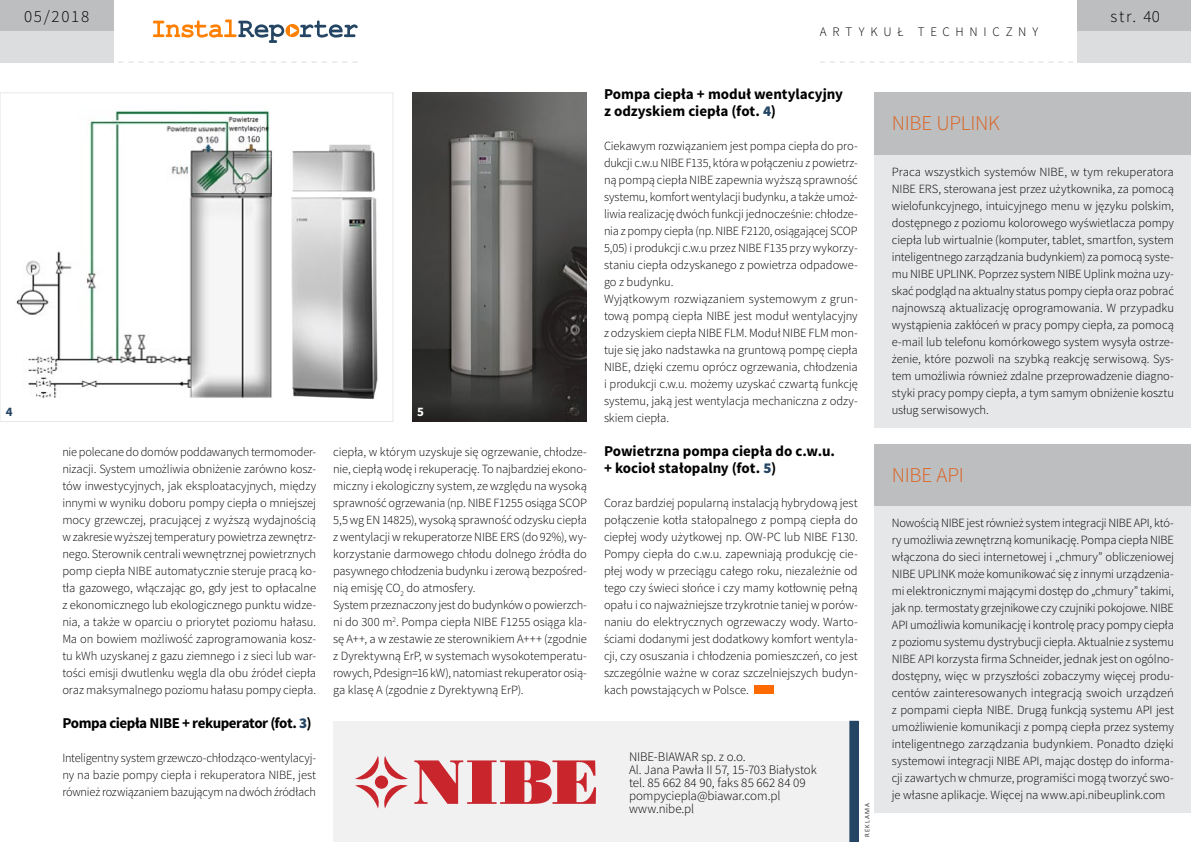
<style>
.page{position:relative;width:1191px;height:842px;background:#fff}
.page>*{position:absolute;margin:0;border:0;box-sizing:border-box;transform-origin:0 0}
.t1{font:300 21px "Source Sans Pro";letter-spacing:-.015em;color:#dc611e}
.t2{font:300 17px "Source Sans Pro";letter-spacing:.1em;color:#000}
.t3{font:700 15px/17px "Source Sans Pro";letter-spacing:-.005em;color:#000}
.t4{font:700 15px "Source Sans Pro";letter-spacing:-.03em;color:#000}
.t5{font:300 13px/13px "Source Sans Pro";letter-spacing:-.005em;color:#000}
.t6{font:300 13px "Source Sans Pro";letter-spacing:.44em;color:#000}
.t7{font:700 13px "Source Sans Pro";color:#244564}
.t8{font:700 13px "Source Sans Pro";color:#fff}
.t9{font:300 12.5px/17px "Source Sans Pro";letter-spacing:-.01em;color:#000;text-align:justify}
.t10{font:300 7px "Calibri";letter-spacing:.16em;color:#000}
.s1{font-weight:900;color:#244564}
</style>
<div class="page">
<div style="left:1077px;top:0;width:114px;height:31px;background:#bcbec0"></div>
<div style="left:1077px;top:31px;width:114px;height:31px;background:#dcddde"></div>
<svg style="left:153px;top:20px;width:204px;height:23px"></svg>
<div style="left:0;top:0;width:113px;height:31px;background:#bcbec0"></div>
<div style="left:0;top:31px;width:113px;height:31px;background:#dcddde"></div>
<svg style="left:108px;top:62px;width:249px;height:1px"></svg>
<svg style="left:820px;top:62px;width:263px;height:1px"></svg>
<div style="left:753px;top:685px;width:20px;height:9px;background:#ff6a00"></div>
<div style="left:874px;top:93px;width:317px;height:62px;background:#bcbec0"></div>
<div style="left:874px;top:155px;width:317px;height:273px;background:#e6e7e8"></div>
<div style="left:334px;top:721px;width:524px;height:121px;background:#f1f1f2"></div>
<svg style="left:849px;top:721px;width:9px;height:121px"></svg>
<svg style="left:355px;top:756px;width:53px;height:52px"></svg>
<svg style="left:414px;top:760px;width:182px;height:44px"></svg>
<div style="left:874px;top:444px;width:317px;height:62px;background:#bcbec0"></div>
<div style="left:874px;top:506px;width:317px;height:307px;background:#e6e7e8"></div>
<img style="left:412px;top:93px;width:175px;height:329px">
<img style="left:16px;top:110px;width:256px;height:288px">
<div style="left:0;top:93px;width:393px;height:329px;border:1px solid #e6e7e8"></div>
<img style="left:291px;top:197px;width:87px;height:203px">
<img style="left:292px;top:144px;width:83px;height:48px">
<h2 class="t2" style="left:24px;top:6px;width:67px">05/2018</h2>
<h2 class="t2" style="left:1110px;top:6px;width:51px">str. 40</h2>
<p class="t6" style="left:820px;top:24px;width:220px">artykuł techniczny</p>
<p class="t7" style="left:6px;top:403px;width:8px">4</p>
<p class="t8" style="left:417px;top:403px;width:8px">5</p>
<p class="t9" style="left:62px;top:444px;width:255px">nie polecane do domów poddawanych termomoder&shy;nizacji. System umożliwia obniżenie zarówno kosz&shy;tów inwestycyjnych, jak eksploatacyjnych, między innymi w wyniku doboru pompy ciepła o mniejszej mocy grzewczej, pracującej z wyższą wydajnością w zakresie wyższej temperatury powietrza zewnętrz&shy;nego. Sterownik centrali wewnętrznej powietrznych pomp ciepła NIBE automatycznie steruje pracą ko&shy;tła gazowego, włączając go, gdy jest to opłacalne z ekonomicznego lub ekologicznego punktu widze&shy;nia, a także w oparciu o priorytet poziomu hałasu.<br>Ma on bowiem możliwość zaprogramowania kosz&shy;tu kWh uzyskanej z gazu ziemnego i z sieci lub war&shy;tości emisji dwutlenku węgla dla obu źródeł ciepła oraz maksymalnego poziomu hałasu pompy ciepła.</p>
<p class="t4" style="left:62px;top:714px;width:251px">Pompa ciepła NIBE + rekuperator (fot. <span class="s1">3</span>)</p>
<p class="t9" style="left:62px;top:750px;width:255px">Inteligentny system grzewczo-chłodząco-wentylacyj&shy;ny na bazie pompy ciepła i rekuperatora NIBE, jest również rozwiązaniem bazującym na dwóch źródłach</p>
<p class="t9" style="left:333px;top:444px;width:255px;text-align:left">ciepła, w którym uzyskuje się ogrzewanie, chłodze&shy;nie, ciepłą wodę i rekuperację. To najbardziej ekono&shy;miczny i ekologiczny system, ze względu na wysoką sprawność ogrzewania (np. NIBE F1255 osiąga SCOP 5,5 wg EN 14825), wysoką sprawność odzysku ciepła z wentylacji w rekuperatorze NIBE ERS (do 92%), wy&shy;korzystanie darmowego chłodu dolnego źródła do pasywnego chłodzenia budynku i zerową bezpośred&shy;nią emisję CO<sub>2</sub> do atmosfery.<br>System przeznaczony jest do budynków o powierzch&shy;ni do 300 m<sup>2</sup>. Pompa ciepła NIBE F1255 osiąga kla&shy;sę A++, a w zestawie ze sterownikiem A+++ (zgodnie z Dyrektywną ErP, w systemach wysokotemperatu&shy;rowych, Pdesign=16 kW), natomiast rekuperator osią&shy;ga klasę A (zgodnie z Dyrektywną ErP).</p>
<p class="t3" style="left:604px;top:86px;width:240px">Pompa ciepła + moduł wentylacyjny z odzyskiem ciepła (fot. <span class="s1">4</span>)</p>
<p class="t9" style="left:604px;top:138px;width:255px;text-align:left">Ciekawym rozwiązaniem jest pompa ciepła do pro&shy;dukcji c.w.u NIBE F135, która w połączeniu z powietrz&shy;ną pompą ciepła NIBE zapewnia wyższą sprawność systemu, komfort wentylacji budynku, a także umoż&shy;liwia realizację dwóch funkcji jednocześnie: chłodze&shy;nia z pompy ciepła (np. NIBE F2120, osiągającej SCOP 5,05) i produkcji c.w.u przez NIBE F135 przy wykorzy&shy;staniu ciepła odzyskanego z powietrza odpadowe&shy;go z budynku.<br>Wyjątkowym rozwiązaniem systemowym z grun&shy;tową pompą ciepła NIBE jest moduł wentylacyjny z odzyskiem ciepła NIBE FLM. Moduł NIBE FLM mon&shy;tuje się jako nadstawka na gruntową pompę ciepła NIBE, dzięki czemu oprócz ogrzewania, chłodzenia i produkcji c.w.u. możemy uzyskać czwartą funkcję systemu, jaką jest wentylacja mechaniczna z odzy&shy;skiem ciepła.</p>
<p class="t3" style="left:604px;top:443px;width:233px">Powietrzna pompa ciepła do c.w.u. + kocioł stałopalny (fot. <span class="s1">5</span>)</p>
<p class="t9" style="left:604px;top:495px;width:255px">Coraz bardziej popularną instalacją hybrydową jest połączenie kotła stałopalnego z pompą ciepła do ciepłej wody użytkowej np. OW-PC lub NIBE F130.<br>Pompy ciepła do c.w.u. zapewniają produkcję cie&shy;płej wody w przeciągu całego roku, niezależnie od tego czy świeci słońce i czy mamy kotłownię pełną opału i co najważniejsze trzykrotnie taniej w porów&shy;naniu do elektrycznych ogrzewaczy wody. Warto&shy;ściami dodanymi jest dodatkowy komfort wentyla&shy;cji, czy osuszania i chłodzenia pomieszczeń, co jest szczególnie ważne w coraz szczelniejszych budyn&shy;kach powstających w Polsce.</p>
<p class="t5" style="left:629px;top:750px;width:189px">NIBE-BIAWAR sp. z o.o.<br>Al. Jana Pawła II 57, 15-703 Białystok tel. 85 662 84 90, faks 85 662 84 09 pompyciepla@biawar.com.pl www.nibe.pl</p>
<p class="t10" style="left:862px;top:837px;width:36px;rotate:-90deg">reklama</p>
<h1 class="t1" style="left:891px;top:111px;width:110px">NIBE UPLINK</h1>
<p class="t9" style="left:891px;top:163px;width:284px">Praca wszystkich systemów NIBE, w tym rekuperatora NIBE ERS, sterowana jest przez użytkownika, za pomocą wielofunkcyjnego, intuicyjnego menu w języku polskim, dostępnego z poziomu kolorowego wyświetlacza pompy ciepła lub wirtualnie (komputer, tablet, smartfon, system inteligentnego zarządzania budynkiem) za pomocą syste&shy;mu NIBE UPLINK. Poprzez system NIBE Uplink można uzy&shy;skać podgląd na aktualny status pompy ciepła oraz pobrać najnowszą aktualizację oprogramowania. W przypadku wystąpienia zakłóceń w pracy pompy ciepła, za pomocą e-mail lub telefonu komórkowego system wysyła ostrze&shy;żenie, które pozwoli na szybką reakcję serwisową. Sys&shy;tem umożliwia również zdalne przeprowadzenie diagno&shy;styki pracy pompy ciepła, a tym samym obniżenie kosztu usług serwisowych.</p>
<h1 class="t1" style="left:891px;top:462px;width:74px">NIBE API</h1>
<p class="t9" style="left:891px;top:514px;width:284px">Nowością NIBE jest również system integracji NIBE API, któ&shy;ry umożliwia zewnętrzną komunikację. Pompa ciepła NIBE włączona do sieci internetowej i „chmury” obliczeniowej NIBE UPLINK może komunikować się z innymi urządzenia&shy;mi elektronicznymi mającymi dostęp do „chmury” takimi, jak np. termostaty grzejnikowe czy czujniki pokojowe. NIBE API umożliwia komunikację i kontrolę pracy pompy ciepła z poziomu systemu dystrybucji ciepła. Aktualnie z systemu NIBE API korzysta firma Schneider, jednak jest on ogólno&shy;dostępny, więc w przyszłości zobaczymy więcej produ&shy;centów zainteresowanych integracją swoich urządzeń z pompami ciepła NIBE. Drugą funkcją systemu API jest umożliwienie komunikacji z pompą ciepła przez systemy inteligentnego zarządzania budynkiem. Ponadto dzięki systemowi integracji NIBE API, mając dostęp do informa&shy;cji zawartych w chmurze, programiści mogą tworzyć swo&shy;je własne aplikacje. Więcej na www.api.nibeuplink.com</p>
</div>
